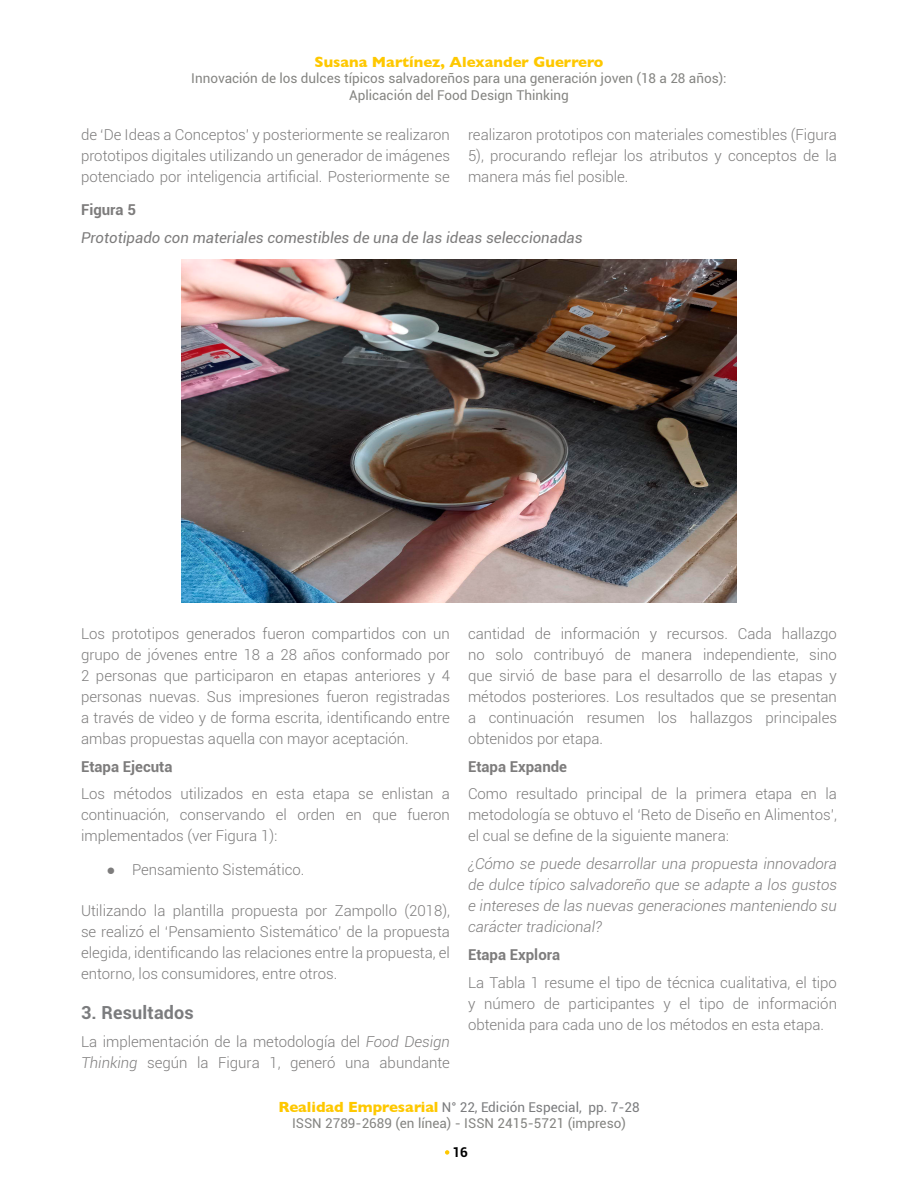
<style>
.page{position:relative;width:918px;height:1188px;background:#fff}
.page>*{position:absolute;margin:0;border:0;box-sizing:border-box;transform-origin:0 0}
.t1{font:700 18px "Roboto";letter-spacing:.01em;color:#7b7c7e}
.t2{font:300 15px/21px "Roboto";color:#7d7c7c;text-align:justify}
.t3{font:italic 300 15px/21px "Roboto";color:#7d7c7c;text-align:justify}
.t4{font:italic 15px "Roboto";color:#7d7c7c}
.t5{font:700 15px "Roboto";color:#7d7c7c}
.t6{font:700 15px "Gill Sans";color:#fec800}
.t7{font:13.5px/16.2px "Roboto";color:#858582;text-align:center}
.t8{font:700 13.5px "Roboto";color:#000}
.s1{font-family:"Arial Narrow";font-weight:400}
.s2{font-style:italic}
.s3{font-family:"Gill Sans";font-weight:700;font-size:15px;color:#fec800}
.s4{color:#7b7c7e}
</style>
<div class="page">
<svg style="left:445px;top:1150px;width:4px;height:5px"></svg>
<img style="left:182px;top:260px;width:554px;height:343px">
<p class="t6" style="left:315px;top:50px;width:290px">Susana Martínez, Alexander Guerrero</p>
<p class="t7" style="left:191px;top:70px;width:537px">Innovación de los dulces típicos salvadoreños para una generación joven (18 a 28 años):<br>Aplicación del Food Design Thinking</p>
<p class="t2" style="left:81px;top:123px;width:371px">de ‘De Ideas a Conceptos’ y posteriormente se realizaron prototipos digitales utilizando un generador de imágenes potenciado por inteligencia artificial. Posteriormente se</p>
<p class="t2" style="left:468px;top:123px;width:371px">realizaron prototipos con materiales comestibles (Figura 5), procurando reflejar los atributos y conceptos de la manera más fiel posible.</p>
<p class="t5" style="left:81px;top:199px;width:56px">Figura 5</p>
<p class="t4" style="left:81px;top:227px;width:503px">Prototipado con materiales comestibles de una de las ideas seleccionadas</p>
<p class="t2" style="left:81px;top:623px;width:371px">Los prototipos generados fueron compartidos con un grupo de jóvenes entre 18 a 28 años conformado por 2 personas que participaron en etapas anteriores y 4 personas nuevas. Sus impresiones fueron registradas a través de video y de forma escrita, identificando entre ambas propuestas aquella con mayor aceptación.</p>
<p class="t5" style="left:81px;top:756px;width:93px">Etapa Ejecuta</p>
<p class="t2" style="left:81px;top:783px;width:371px">Los métodos utilizados en esta etapa se enlistan a continuación, conservando el orden en que fueron implementados (ver Figura 1):</p>
<p class="t2" style="left:107px;top:859px;width:199px"><span class="s1">●</span> Pensamiento Sistemático.</p>
<p class="t2" style="left:81px;top:899px;width:371px">Utilizando la plantilla propuesta por Zampollo (2018), se realizó el ‘Pensamiento Sistemático’ de la propuesta elegida, identificando las relaciones entre la propuesta, el entorno, los consumidores, entre otros.</p>
<p class="t1" style="left:81px;top:1000px;width:114px">3. Resultados</p>
<p class="t2" style="left:81px;top:1031px;width:371px">La implementación de la metodología del <span class="s2">Food Design<br>Thinking</span> según la Figura 1, generó una abundante</p>
<p class="t2" style="left:468px;top:623px;width:371px">cantidad de información y recursos. Cada hallazgo no solo contribuyó de manera independiente, sino que sirvió de base para el desarrollo de las etapas y métodos posteriores. Los resultados que se presentan a continuación resumen los hallazgos principales obtenidos por etapa.</p>
<p class="t5" style="left:468px;top:756px;width:101px">Etapa Expande</p>
<p class="t2" style="left:468px;top:783px;width:371px">Como resultado principal de la primera etapa en la metodología se obtuvo el ‘Reto de Diseño en Alimentos’, el cual se define de la siguiente manera:</p>
<p class="t3" style="left:468px;top:853px;width:371px">¿Cómo se puede desarrollar una propuesta innovadora de dulce típico salvadoreño que se adapte a los gustos e intereses de las nuevas generaciones manteniendo su carácter tradicional?</p>
<p class="t5" style="left:468px;top:944px;width:94px">Etapa Explora</p>
<p class="t2" style="left:468px;top:971px;width:371px">La Tabla 1 resume el tipo de técnica cualitativa, el tipo y número de participantes y el tipo de información obtenida para cada uno de los métodos en esta etapa.</p>
<p class="t7" style="left:278px;top:1098px;width:363px"><span class="s3">Realidad Empresarial</span> <span class="s4">N° 22, Edición Especial, pp. 7-28<br></span>ISSN 2789-2689 (en línea) - ISSN 2415-5721 (impreso)</p>
<p class="t8" style="left:453px;top:1143px;width:17px">16</p>
</div>
